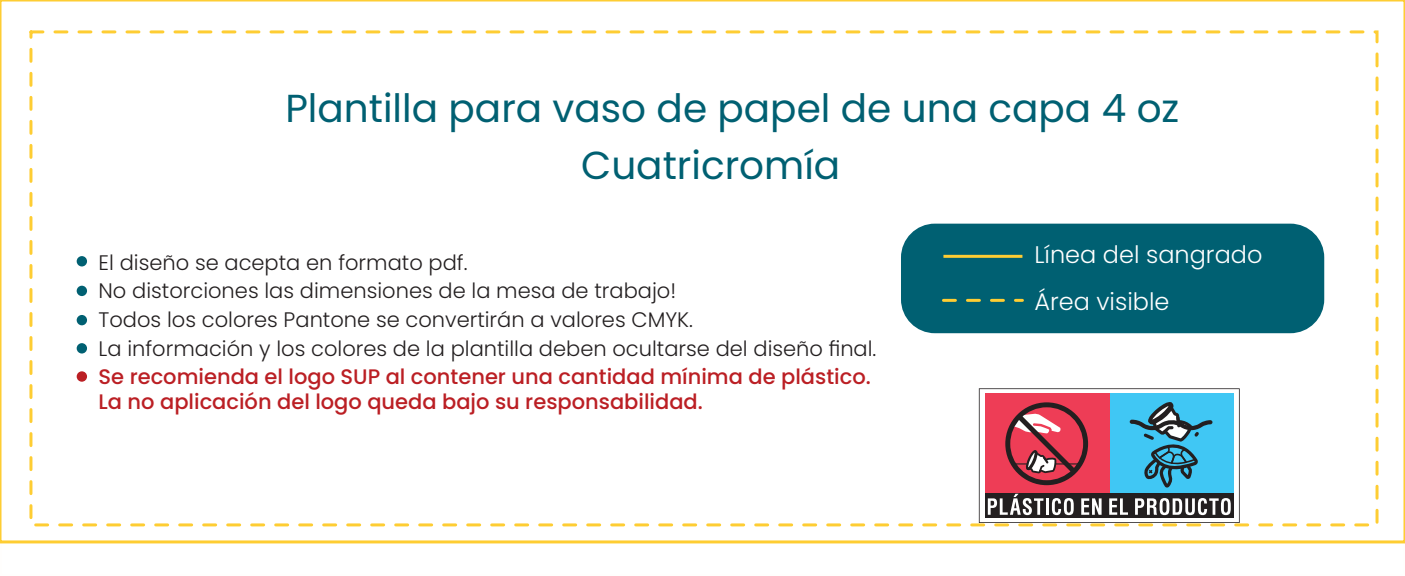
<style>
.page{position:relative;width:1405px;height:576px;background:#fff}
.page>*{position:absolute;margin:0;border:0;box-sizing:border-box;transform-origin:0 0}
.t1{font:39px/57px "Poppins";color:#006072}
.t2{font:300 24px/46.8px "Poppins";color:#fff}
.t3{font:300 21px/28.8px "Poppins";color:#231f20}
.t4{font:500 21px/25.2px "Poppins";color:#bb1f24}
</style>
<div class="page">
<div style="left:0;top:0;width:1405px;height:543px;border:3px solid #fecd33"></div>
<div style="left:29px;top:30px;width:1349px;height:496px;border:3px dashed #fecd33"></div>
<div style="left:901px;top:223px;width:423px;height:110px;background:#006072;border-radius:34px"></div>
<hr style="left:943px;top:255px;width:79px;height:3px;background:#fecd33">
<svg style="left:943px;top:299px;width:79px;height:3px"></svg>
<div style="left:77px;top:256px;width:10px;height:10px;background:#006072;border-radius:50%"></div>
<div style="left:77px;top:285px;width:10px;height:11px;background:#006072;border-radius:50%"></div>
<div style="left:77px;top:315px;width:10px;height:10px;background:#006072;border-radius:50%"></div>
<div style="left:77px;top:343px;width:10px;height:10px;background:#006072;border-radius:50%"></div>
<div style="left:77px;top:371px;width:10px;height:10px;background:#bb1f24;border-radius:50%"></div>
<svg style="left:979px;top:388px;width:261px;height:135px"></svg>
<div style="left:1109px;top:393px;width:124px;height:124px;background:#40c7f4"></div>
<div style="left:985px;top:393px;width:124px;height:124px;background:#ee3d56"></div>
<svg style="left:1005px;top:402px;width:83px;height:83px"></svg>
<svg style="left:1130px;top:402px;width:82px;height:85px"></svg>
<div style="left:985px;top:493px;width:248px;height:24px;background:#231f20"></div>
<svg style="left:988px;top:493px;width:55px;height:22px"></svg>
<hr style="left:1046px;top:498px;width:3px;height:16px;background:#fff">
<svg style="left:1052px;top:498px;width:22px;height:17px"></svg>
<svg style="left:1081px;top:498px;width:21px;height:16px"></svg>
<svg style="left:1109px;top:498px;width:19px;height:16px"></svg>
<svg style="left:1135px;top:498px;width:96px;height:17px"></svg>
<h1 class="t1" style="left:581px;top:80px;width:600px;text-indent:-296px">Plantilla para vaso de papel de una capa 4 oz<br>Cuatricromía</h1>
<p class="t3" style="left:99px;top:248px;width:779px">El diseño se acepta en formato pdf.<br>No distorciones las dimensiones de la mesa de trabajo!<br>Todos los colores Pantone se convertirán a valores CMYK.<br>La información y los colores de la plantilla deben ocultarse del diseño final.</p>
<p class="t4" style="left:99px;top:364px;width:774px">Se recomienda el logo SUP al contener una cantidad mínima de plástico.<br>La no aplicación del logo queda bajo su responsabilidad.</p>
<p class="t2" style="left:1034px;top:231px;width:230px">Línea del sangrado<br>Área visible</p>
</div>
